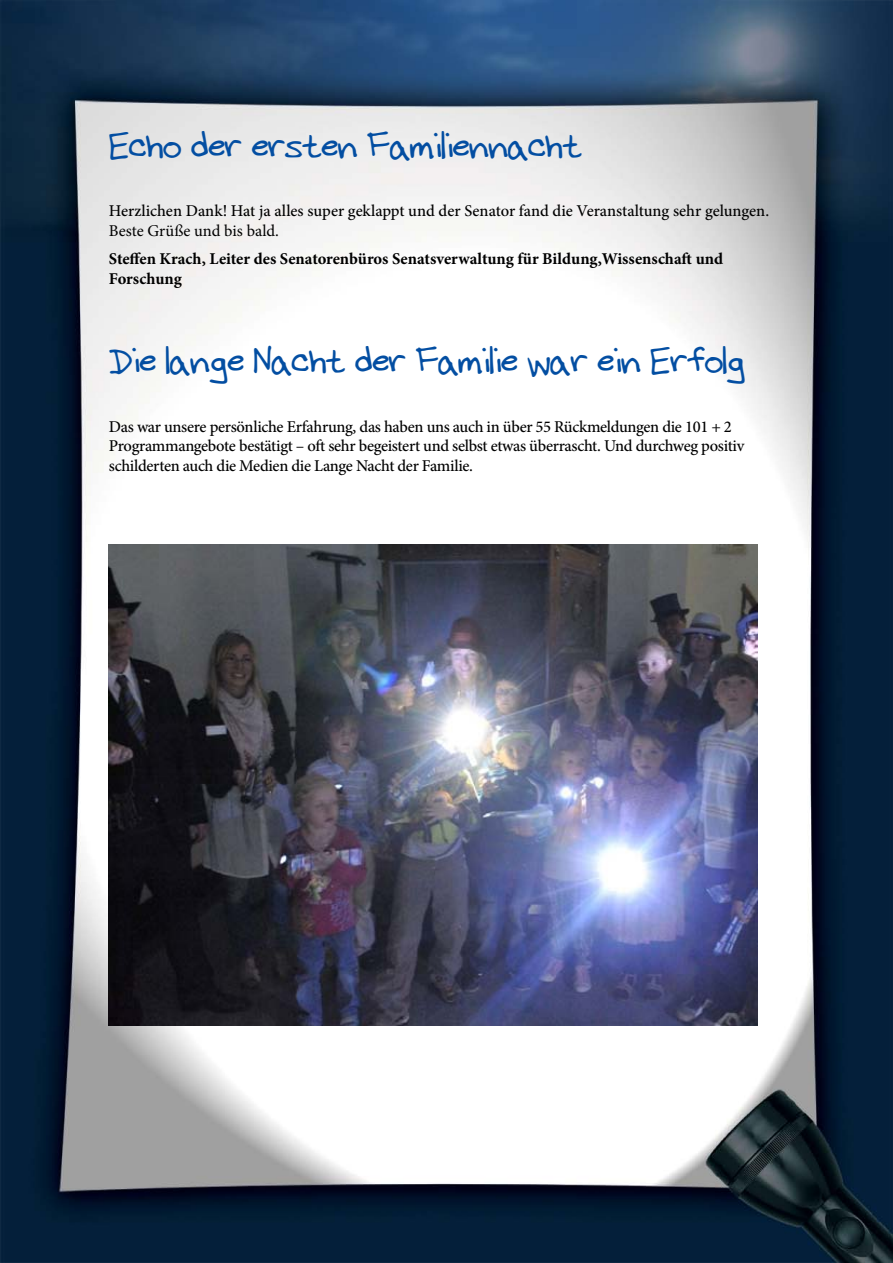
<style>
.page{position:relative;width:893px;height:1263px;background:#fff}
.page>*{position:absolute;margin:0;border:0;box-sizing:border-box;transform-origin:0 0}
.t1{font:45px "Dicks Handwriting";letter-spacing:-.02em;color:#034ea2}
.t2{font:500 16.5px/19.8px "Minion Pro";letter-spacing:-.02em;color:#000}
.t3{font:700 16.5px/19.8px "Minion Pro";color:#000}
.t4{font:500 16.5px "Minion Pro";color:#000}
.t5{font:16.5px "Minion Pro";color:#000}
</style>
<div class="page">
<img style="left:1px;top:0;width:892px;height:1263px">
<img style="left:109px;top:544px;width:648px;height:481px">
<h1 class="t1" style="left:109px;top:125px;width:475px">Echo der ersten Familiennacht</h1>
<p class="t4" style="left:109px;top:200px;width:662px">Herzlichen Dank! Hat ja alles super geklappt und der Senator fand die Veranstaltung sehr gelungen.</p>
<p class="t5" style="left:109px;top:220px;width:172px">Beste Grüße und bis bald.</p>
<p class="t3" style="left:109px;top:249px;width:616px">Steffen Krach, Leiter des Senatorenbüros Senatsverwaltung für Bildung,Wissenschaft und<br>Forschung</p>
<h1 class="t1" style="left:109px;top:341px;width:638px">Die lange Nacht der Familie war ein Erfolg</h1>
<p class="t2" style="left:109px;top:416px;width:637px">Das war unsere persönliche Erfahrung, das haben uns auch in über 55 Rückmeldungen die 101 + 2<br>Programmangebote bestätigt – oft sehr begeistert und selbst etwas überrascht. Und durchweg positiv schilderten auch die Medien die Lange Nacht der Familie.</p>
</div>
